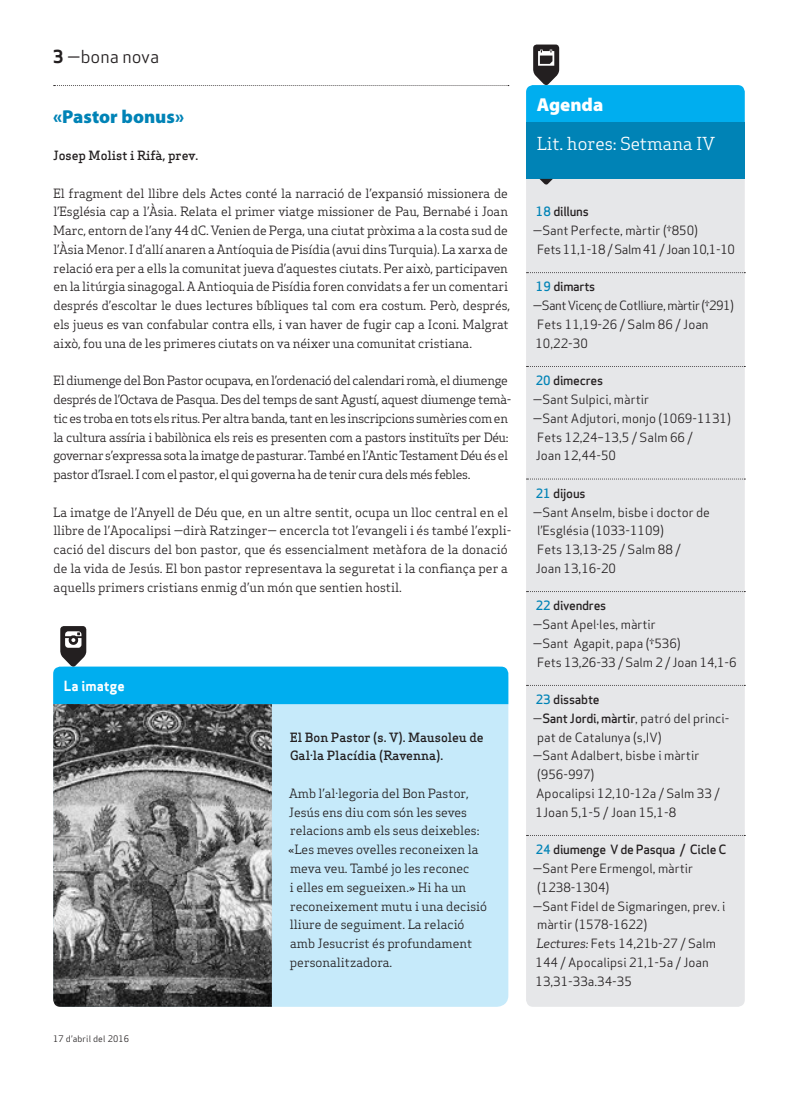
<style>
.page{position:relative;width:798px;height:1099px;background:#fff}
.page>*{position:absolute;margin:0;border:0;box-sizing:border-box;transform-origin:0 0}
.Titular_Petit{font:900 18.75px "Myriad Pro";color:#0083b6}
.Titular_Secció{font:900 18.75px "Myriad Pro";color:#fff}
.Subtitol_Secció{font:17.5px "Apex Serif";color:#fff}
.Capçalera{font:17.5px "Apex Sans Book T";color:#231f20}
.Titular_Secció_Petit{font:13.75px "Apex Sans Bold T";color:#fff}
.Text_General{font:12.5px/18.8px "Apex Serif";letter-spacing:-.01em;color:#231f20}
.Text_General-2{font:12.5px/18.8px "Apex Sans Book T";color:#231f20}
.Text_General-3{font:12.5px/18.8px "Apex Serif";letter-spacing:-.03em;color:#231f20}
.Text_General-4{font:12.5px "Apex Sans Medium T";letter-spacing:-.02em;color:#231f20}
.Text_General-5{font:500 12.5px/18.8px "Apex Serif";color:#231f20}
.Text_General-6{font:12.5px "Apex Sans Book T";letter-spacing:-.04em;color:#231f20}
.Text_General-7{font:12.5px "Apex Sans Book T";letter-spacing:-.03em;color:#231f20}
.Autors{font:500 12.5px "Apex Serif";color:#231f20}
.Data_Peu{font:8.75px "Apex Sans Book T";letter-spacing:.02em;color:#231f20}
.s1{font-family:"Apex Sans Bold T"}
.s2{color:#0083b6}
.s3{font-family:"Apex Sans Medium T"}
.s4{font-family:"Apex Serif";font-style:italic}
</style>
<div class="page">
<div style="left:526px;top:179px;width:218px;height:827px;background:#e6e7e9"></div>
<svg style="left:526px;top:272px;width:219px;height:1px"></svg>
<svg style="left:526px;top:478px;width:219px;height:1px"></svg>
<svg style="left:526px;top:591px;width:219px;height:1px"></svg>
<svg style="left:526px;top:366px;width:219px;height:1px"></svg>
<svg style="left:526px;top:685px;width:219px;height:1px"></svg>
<svg style="left:526px;top:835px;width:219px;height:1px"></svg>
<svg style="left:54px;top:85px;width:454px;height:1px"></svg>
<div style="left:526px;top:123px;width:218px;height:56px;background:#0083b6"></div>
<svg style="left:526px;top:45px;width:218px;height:78px"></svg>
<svg style="left:539px;top:179px;width:13px;height:6px"></svg>
<div style="left:53px;top:666px;width:455px;height:340px;background:#c6eafa;border-radius:11px"></div>
<img style="left:53px;top:710px;width:219px;height:296px">
<svg style="left:53px;top:626px;width:455px;height:84px"></svg>
<p class="Capçalera" style="left:53px;top:46px;width:107px"><span class="s1">3</span> —bona nova</p>
<p class="Titular_Petit" style="left:53px;top:104px;width:132px">«Pastor bonus»</p>
<p class="Autors" style="left:53px;top:148px;width:146px">Josep Molist i Rifà, prev.</p>
<p class="Text_General" style="left:53px;top:183px;width:458px">El fragment del llibre dels Actes conté la narració de l’expansió missionera de l’Església cap a l’Àsia. Relata el primer viatge missioner de Pau, Bernabé i Joan Marc, entorn de l’any 44 dC. Venien de Perga, una ciutat pròxima a la costa sud de l’Àsia Menor. I d’allí anaren a Antíoquia de Pisídia (avui dins Turquia). La xarxa de relació era per a ells la comunitat jueva d’aquestes ciutats. Per això, participaven en la litúrgia sinagogal. A Antioquia de Pisídia foren convidats a fer un comentari després d’escoltar le dues lectures bíbliques tal com era costum. Però, després, els jueus es van confabular contra ells, i van haver de fugir cap a Iconi. Malgrat això, fou una de les primeres ciutats on va néixer una comunitat cristiana.</p>
<p class="Text_General-3" style="left:53px;top:371px;width:459px">El diumenge del Bon Pastor ocupava, en l’ordenació del calendari romà, el diumenge després de l’Octava de Pasqua. Des del temps de sant Agustí, aquest diumenge temà&shy;tic es troba en tots els ritus. Per altra banda, tant en les inscripcions sumèries com en la cultura assíria i babilònica els reis es presenten com a pastors instituïts per Déu: governar s’expressa sota la imatge de pasturar. També en l’Antic Testament Déu és el pastor d’Israel. I com el pastor, el qui governa ha de tenir cura dels més febles.</p>
<p class="Text_General" style="left:53px;top:502px;width:459px">La imatge de l’Anyell de Déu que, en un altre sentit, ocupa un lloc central en el llibre de l’Apocalipsi —dirà Ratzinger— encercla tot l’evangeli i és també l’expli&shy;cació del discurs del bon pastor, que és essencialment metàfora de la donació de la vida de Jesús. El bon pastor representava la seguretat i la confiança per a aquells primers cristians enmig d’un món que sentien hostil.</p>
<p class="Titular_Secció_Petit" style="left:64px;top:677px;width:62px">La imatge</p>
<p class="Data_Peu" style="left:53px;top:1032px;width:77px">17 d’abril del 2016</p>
<p class="Text_General-5" style="left:290px;top:727px;width:195px">El Bon Pastor (s. V). Mausoleu de<br>Gal·la Placídia (Ravenna).</p>
<p class="Text_General" style="left:288px;top:783px;width:200px">Amb l’al·legoria del Bon Pastor,<br>Jesús ens diu com són les seves relacions amb els seus deixebles: «Les meves ovelles reconeixen la meva veu. També jo les reconec<br>i elles em segueixen.» Hi ha un reconeixement mutu i una decisió lliure de seguiment. La relació amb Jesucrist és profundament personalitzadora.</p>
<p class="Titular_Secció" style="left:536px;top:92px;width:68px">Agenda</p>
<p class="Subtitol_Secció" style="left:536px;top:133px;width:180px">Lit. hores: Setmana IV</p>
<p class="Text_General-4" style="left:535px;top:204px;width:54px"><span class="s2">18</span> dilluns</p>
<p class="Text_General-2" style="left:532px;top:221px;width:167px">—Sant Perfecte, màrtir (†850)</p>
<p class="Text_General-7" style="left:537px;top:241px;width:199px">Fets 11,1-18 / Salm 41 / Joan 10,1-10</p>
<p class="Text_General-4" style="left:535px;top:279px;width:61px"><span class="s2">19</span> dimarts</p>
<p class="Text_General-6" style="left:532px;top:297px;width:203px">—Sant Vicenç de Cotlliure, màrtir (†291)</p>
<p class="Text_General-2" style="left:535px;top:315px;width:174px">Fets 11,19-26 / Salm 86 / Joan<br>10,22-30</p>
<p class="Text_General-4" style="left:535px;top:372px;width:69px"><span class="s2">20</span> dimecres</p>
<p class="Text_General-2" style="left:532px;top:390px;width:118px">—Sant Sulpici, màrtir</p>
<p class="Text_General-2" style="left:532px;top:408px;width:200px">—Sant Adjutori, monjo (1069-1131)</p>
<p class="Text_General-2" style="left:537px;top:427px;width:157px">Fets 12,24−13,5 / Salm 66 /</p>
<p class="Text_General-2" style="left:535px;top:446px;width:82px">Joan 12,44-50</p>
<p class="Text_General-4" style="left:535px;top:485px;width:51px"><span class="s2">21</span> dijous</p>
<p class="Text_General-2" style="left:537px;top:502px;width:174px;text-indent:-4px">—Sant Anselm, bisbe i doctor de l’Església (1033-1109)</p>
<p class="Text_General-2" style="left:537px;top:540px;width:145px">Fets 13,13-25 / Salm 88 /</p>
<p class="Text_General-2" style="left:535px;top:558px;width:82px">Joan 13,16-20</p>
<p class="Text_General-4" style="left:535px;top:597px;width:72px"><span class="s2">22</span> divendres</p>
<p class="Text_General-2" style="left:532px;top:615px;width:125px">—Sant Apel·les, màrtir</p>
<p class="Text_General-2" style="left:532px;top:633px;width:149px">—Sant Agapit, papa (†536)</p>
<p class="Text_General-2" style="left:537px;top:652px;width:201px">Fets 13,26-33 / Salm 2 / Joan 14,1-6</p>
<p class="Text_General-4" style="left:535px;top:691px;width:65px"><span class="s2">23</span> dissabte</p>
<p class="Text_General-2" style="left:537px;top:708px;width:193px;text-indent:-5px">—<span class="s3">Sant Jordi, màrtir</span>, patró del princi&shy;pat de Catalunya (s,IV)</p>
<p class="Text_General-2" style="left:532px;top:746px;width:168px">—Sant Adalbert, bisbe i màrtir</p>
<p class="Text_General-2" style="left:537px;top:765px;width:59px">(956-997)</p>
<p class="Text_General-2" style="left:535px;top:783px;width:186px">Apocalipsi 12,10-12a / Salm 33 /<br>1Joan 5,1-5 / Joan 15,1-8</p>
<p class="Text_General-4" style="left:535px;top:841px;width:192px"><span class="s2">24</span> diumenge V de Pasqua / Cicle C</p>
<p class="Text_General-2" style="left:532px;top:858px;width:162px">—Sant Pere Ermengol, màrtir</p>
<p class="Text_General-2" style="left:537px;top:877px;width:74px">(1238-1304)</p>
<p class="Text_General-2" style="left:537px;top:896px;width:190px;text-indent:-5px">—Sant Fidel de Sigmaringen, prev. i màrtir (1578-1622)</p>
<p class="Text_General-2" style="left:535px;top:933px;width:182px"><span class="s4">Lectures:</span> Fets 14,21b-27 / Salm<br>144 / Apocalipsi 21,1-5a / Joan<br>13,31-33a.34-35</p>
</div>
